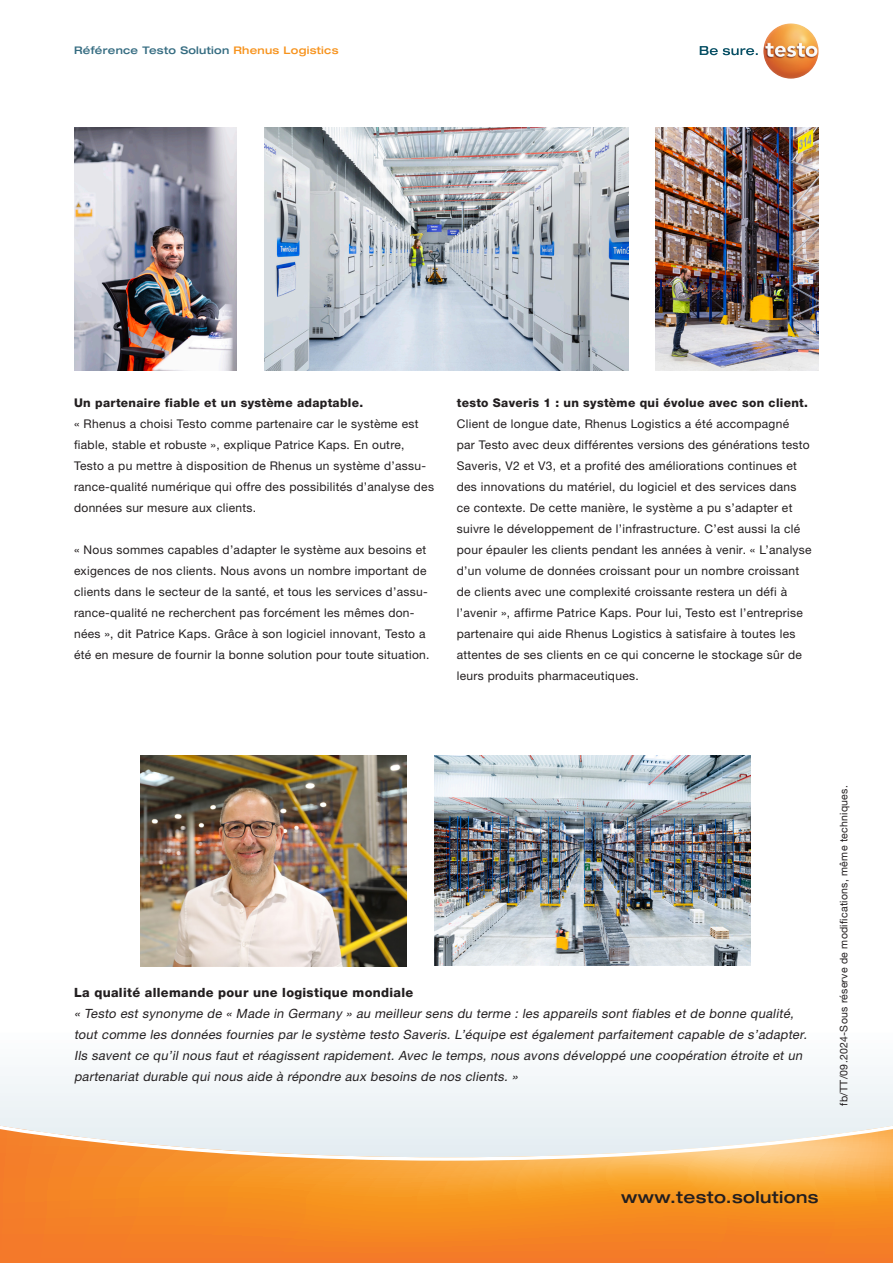
<style>
.page{position:relative;width:893px;height:1263px;background:#fff}
.page>*{position:absolute;margin:0;border:0;box-sizing:border-box;transform-origin:0 0}
.www_testo_de{font:500 expanded 16.5px "Helvetica Neue LTW1 G";letter-spacing:.025em;color:#231f20}
.t1{font:italic 12.75px/21px "Helvetica Neue LTW1 G";color:#231f20}
.t2{font:800 12.75px "Helvetica Neue LTW1 G";letter-spacing:.025em;color:#231f20}
.Copy_8_5_pt{font:12px/21px "Helvetica Neue LTW1 G";letter-spacing:.025em;color:#231f20}
.Copy_8_5_pt-2{font:800 12px "Helvetica Neue LTW1 G";letter-spacing:.025em;color:#231f20}
.Copy_7_pt{font:10.5px "Helvetica Neue LTW1 G";letter-spacing:.025em;color:#231f20}
.Geraetename_im_Kopfbund{font:500 expanded 10.5px "Helvetica Neue LTW1 G";letter-spacing:.025em;color:#356c81}
.s1{color:#f7931d}
</style>
<div class="page">
<div style="left:0;top:1028px;width:893px;height:235px;background:#f5f8fa"></div>
<svg style="left:0;top:1118px;width:893px;height:145px"></svg>
<svg style="left:700px;top:46px;width:58px;height:9px"></svg>
<img style="left:763px;top:23px;width:56px;height:56px;border-radius:28px">
<img style="left:74px;top:128px;width:163px;height:243px">
<img style="left:264px;top:128px;width:364px;height:242px">
<img style="left:656px;top:128px;width:162px;height:242px">
<img style="left:141px;top:755px;width:266px;height:211px">
<img style="left:435px;top:755px;width:315px;height:211px">
<p class="Geraetename_im_Kopfbund" style="left:74px;top:43px;width:266px">Référence Testo Solution <span class="s1">Rhenus Logistics</span></p>
<p class="Copy_8_5_pt-2" style="left:74px;top:396px;width:291px">Un partenaire fiable et un système adaptable.</p>
<p class="Copy_8_5_pt" style="left:74px;top:413px;width:361px">« Rhenus a choisi Testo comme partenaire car le système est fiable, stable et robuste », explique Patrice Kaps. En outre, Testo a pu mettre à disposition de Rhenus un système d’assu&shy;rance-qualité numérique qui offre des possibilités d’analyse des données sur mesure aux clients.</p>
<p class="Copy_8_5_pt" style="left:74px;top:539px;width:357px">« Nous sommes capables d’adapter le système aux besoins et exigences de nos clients. Nous avons un nombre important de clients dans le secteur de la santé, et tous les services d’assu&shy;rance-qualité ne recherchent pas forcément les mêmes don&shy;nées », dit Patrice Kaps. Grâce à son logiciel innovant, Testo a été en mesure de fournir la bonne solution pour toute situation.</p>
<p class="Copy_8_5_pt-2" style="left:457px;top:396px;width:353px">testo Saveris 1 : un système qui évolue avec son client.</p>
<p class="Copy_8_5_pt" style="left:457px;top:413px;width:356px">Client de longue date, Rhenus Logistics a été accompagné<br>par Testo avec deux différentes versions des générations testo Saveris, V2 et V3, et a profité des améliorations continues et des innovations du matériel, du logiciel et des services dans ce contexte. De cette manière, le système a pu s’adapter et suivre le développement de l’infrastructure. C’est aussi la clé pour épauler les clients pendant les années à venir. « L’analyse d’un volume de données croissant pour un nombre croissant de clients avec une complexité croissante restera un défi à l’avenir », affirme Patrice Kaps. Pour lui, Testo est l’entreprise partenaire qui aide Rhenus Logistics à satisfaire à toutes les attentes de ses clients en ce qui concerne le stockage sûr de leurs produits pharmaceutiques.</p>
<p class="t2" style="left:74px;top:985px;width:341px">La qualité allemande pour une logistique mondiale</p>
<p class="t1" style="left:74px;top:1003px;width:737px">« Testo est synonyme de « Made in Germany » au meilleur sens du terme : les appareils sont fiables et de bonne qualité, tout comme les données fournies par le système testo Saveris. L’équipe est également parfaitement capable de s’adapter.<br>Ils savent ce qu’il nous faut et réagissent rapidement. Avec le temps, nous avons développé une coopération étroite et un partenariat durable qui nous aide à répondre aux besoins de nos clients. »</p>
<p class="Copy_7_pt" style="left:837px;top:1106px;width:322px;rotate:-90deg">fb/TT/09.2024-Sous réserve de modifications, même techniques.</p>
<p class="www_testo_de" style="left:621px;top:1187px;width:199px">www.testo.solutions</p>
</div>
